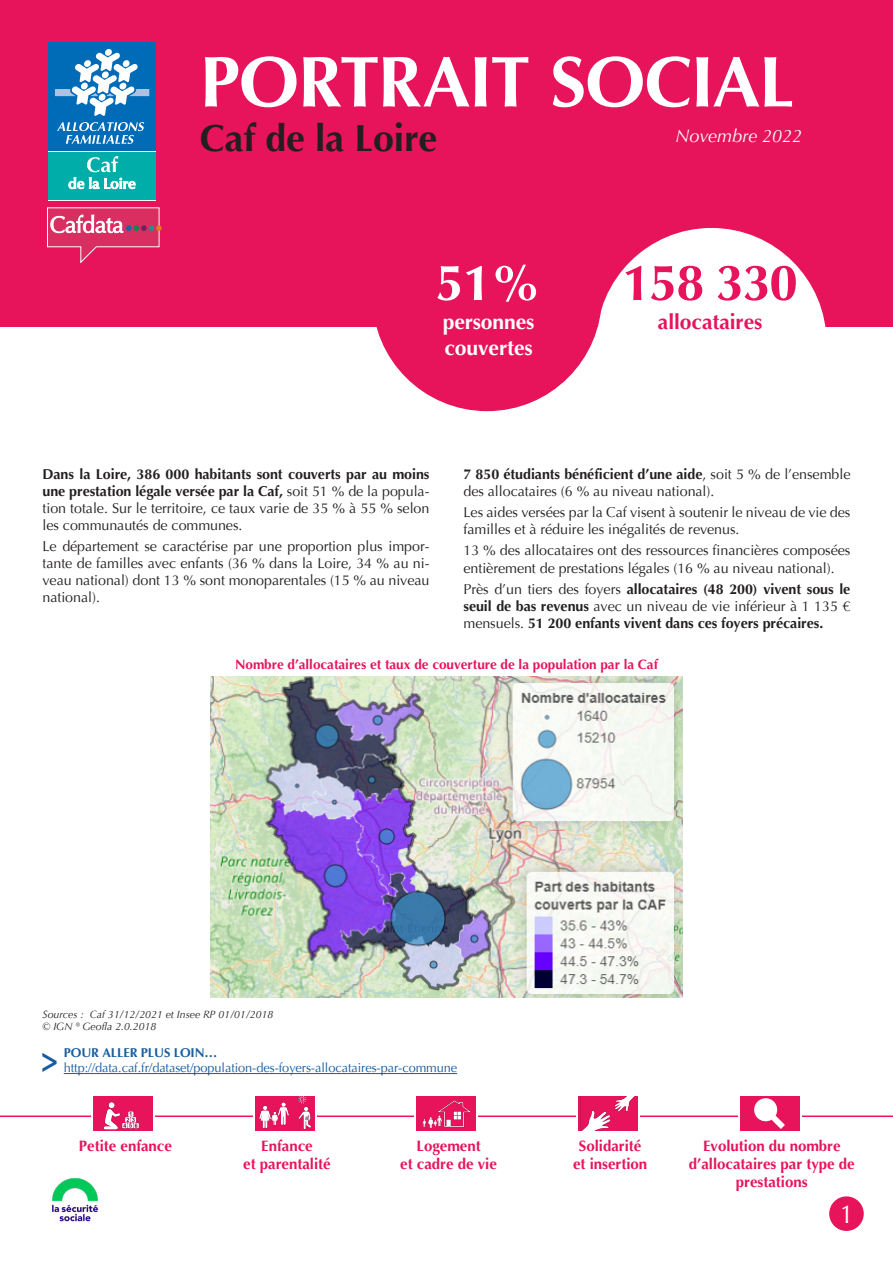
<style>
.page{position:relative;width:893px;height:1263px;background:#fff}
.page>*{position:absolute;margin:0;border:0;box-sizing:border-box;transform-origin:0 0}
.Titre_du_Doc{font:700 72px "Optima";letter-spacing:-.025em;color:#fff}
.Intro_ZOOM{font:700 51px "Optima";letter-spacing:-.03em;color:#e7135b}
.Intro_ZOOM-2{font:700 51px "Optima";color:#fff}
.Intro_ZOOM-3{font:700 37.5px "Optima";letter-spacing:-.005em;color:#231f20}
.Aller_plus_loin{font:700 37.2px "Optima";color:#175d9e;scale:.75 1}
.t1{font:26.4px "CG Omega";color:#fff;scale:.91 1}
.Intro_ZOOM-4{font:700 21px/25.2px "Optima";letter-spacing:-.005em;color:#fff}
.Intro_ZOOM-5{font:700 21px "Optima";letter-spacing:-.005em;color:#e7135b}
.Date{font:italic 18px "Optima";letter-spacing:-.005em;color:#fff}
.SOMMAIRE{font:700 15px/18px "Optima";color:#e7135b;text-align:center}
.texte_courant_1_av{font:14.25px/17.1px "Optima";letter-spacing:-.005em;color:#231f20}
.texte_courant_1_av-2{font:700 14.25px/17.1px "Optima";letter-spacing:-.005em;color:#231f20;text-align:justify}
.Titre_dataviz_centre{font:700 13.5px "Optima";color:#e7135b}
.Lien{font:12.75px "Optima";letter-spacing:-.005em;color:#175d9e}
.Aller_plus_loin-2{font:700 12.75px "Optima";letter-spacing:-.005em;color:#175d9e}
.Source_tableau_Carte{font:italic 10.5px "Optima";color:#231f20}
.s1{font-weight:700}
.s2{font-weight:400}
</style>
<div class="page">
<div style="left:0;top:0;width:893px;height:326px;background:#e7135b"></div>
<svg style="left:596px;top:228px;width:230px;height:104px;fill:#fff"></svg>
<div style="left:372px;top:182px;width:230px;height:229px;background:#e7135b;border-radius:50%"></div>
<div style="left:48px;top:152px;width:108px;height:48px;background:#00ada8"></div>
<div style="left:48px;top:43px;width:108px;height:108px;background:#006bb6"></div>
<div style="left:105px;top:49px;width:7px;height:7px;background:#fff;border-radius:50%"></div>
<svg style="left:55px;top:53px;width:94px;height:63px"></svg>
<svg style="left:57px;top:122px;width:87px;height:22px"></svg>
<svg style="left:69px;top:156px;width:66px;height:33px"></svg>
<svg style="left:47px;top:207px;width:115px;height:57px"></svg>
<hr style="left:0;top:1115px;width:893px;height:2px;background:#e7135b">
<img style="left:51px;top:1178px;width:48px;height:44px">
<div style="left:92px;top:1094px;width:63px;height:38px;background:linear-gradient(to right,#e7135b,#e7135b)"></div>
<img style="left:94px;top:1096px;width:59px;height:34px">
<svg style="left:253px;top:1096px;width:64px;height:35px"></svg>
<div style="left:255px;top:1096px;width:59px;height:34px;background:#e7135b"></div>
<img style="left:259px;top:1096px;width:53px;height:34px">
<div style="left:415px;top:1094px;width:63px;height:38px;background:linear-gradient(to right,#e7135b,#e7135b)"></div>
<div style="left:417px;top:1096px;width:59px;height:34px;background:#e7135b"></div>
<img style="left:422px;top:1100px;width:49px;height:28px">
<svg style="left:576px;top:1115px;width:64px;height:16px"></svg>
<div style="left:578px;top:1096px;width:60px;height:34px;background:#e7135b"></div>
<img style="left:580px;top:1096px;width:55px;height:34px">
<div style="left:738px;top:1094px;width:63px;height:38px;background:linear-gradient(to right,#e7135b,#e7135b)"></div>
<div style="left:740px;top:1096px;width:59px;height:34px;background:#e7135b"></div>
<svg style="left:754px;top:1098px;width:31px;height:31px"></svg>
<div style="left:829px;top:1196px;width:35px;height:35px;background:#e7135b;border-radius:50%"></div>
<hr style="left:64px;top:1073px;width:393px;height:1px;background:#175d9e">
<img style="left:211px;top:676px;width:471px;height:322px">
<p class="Titre_du_Doc" style="left:200px;top:41px;width:596px">PORTRAIT SOCIAL</p>
<p class="Intro_ZOOM-3" style="left:200px;top:117px;width:239px">Caf de la Loire</p>
<p class="Date" style="left:675px;top:125px;width:128px">Novembre 2022</p>
<p class="Intro_ZOOM-2" style="left:436px;top:254px;width:107px">51%</p>
<p class="Intro_ZOOM-4" style="left:443px;top:310px;width:93px">personnes couvertes</p>
<p class="Intro_ZOOM" style="left:622px;top:254px;width:177px">158 330</p>
<p class="Intro_ZOOM-5" style="left:658px;top:310px;width:106px">allocataires</p>
<p class="texte_courant_1_av" style="left:43px;top:465px;width:388px;text-align:justify"><span class="s1">Dans la Loire, 386 000 habitants sont couverts par au moins une prestation légale versée par la Caf,</span> soit 51 % de la popula&shy;tion totale. Sur le territoire, ce taux varie de 35 % à 55 % selon les communautés de communes.</p>
<p class="texte_courant_1_av" style="left:43px;top:538px;width:388px;text-align:justify">Le département se caractérise par une proportion plus impor&shy;tante de familles avec enfants (36 % dans la Loire, 34 % au ni&shy;veau national) dont 13 % sont monoparentales (15 % au niveau national).</p>
<p class="texte_courant_1_av" style="left:463px;top:465px;width:388px"><span class="s1">7 850 étudiants bénéficient d’une aide</span>, soit 5 % de l’ensemble des allocataires (6 % au niveau national).</p>
<p class="texte_courant_1_av" style="left:463px;top:504px;width:388px">Les aides versées par la Caf visent à soutenir le niveau de vie des familles et à réduire les inégalités de revenus.</p>
<p class="texte_courant_1_av" style="left:463px;top:542px;width:388px">13 % des allocataires ont des ressources financières composées entièrement de prestations légales (16 % au niveau national).</p>
<p class="texte_courant_1_av-2" style="left:463px;top:581px;width:388px"><span class="s2">Près d’un tiers des foyers</span> allocataires (48 200) vivent sous le seuil de bas revenus <span class="s2">avec un niveau de vie inférieur à 1 135 € mensuels.</span> 51 200 enfants vivent dans ces foyers précaires.</p>
<p class="Titre_dataviz_centre" style="left:235px;top:657px;width:424px">Nombre d’allocataires et taux de couverture de la population par la Caf</p>
<p class="Source_tableau_Carte" style="left:43px;top:1008px;width:232px">Sources : Caf 31/12/2021 et Insee RP 01/01/2018</p>
<p class="Source_tableau_Carte" style="left:43px;top:1020px;width:115px">© IGN ® Geofla 2.0.2018</p>
<p class="Aller_plus_loin" style="left:41px;top:1038px;width:24px">&gt;</p>
<p class="Aller_plus_loin-2" style="left:64px;top:1045px;width:155px">POUR ALLER PLUS LOIN…</p>
<p class="Lien" style="left:64px;top:1060px;width:395px">http://data.caf.fr/dataset/population-des-foyers-allocataires-par-commune</p>
<p class="SOMMAIRE" style="left:79px;top:1137px;width:95px">Petite enfance</p>
<p class="SOMMAIRE" style="left:243px;top:1137px;width:89px">Enfance<br>et parentalité</p>
<p class="SOMMAIRE" style="left:400px;top:1137px;width:98px">Logement<br>et cadre de vie</p>
<p class="SOMMAIRE" style="left:689px;top:1137px;width:167px">Evolution du nombre d’allocataires par type de prestations</p>
<p class="SOMMAIRE" style="left:573px;top:1137px;width:76px">Solidarité et insertion</p>
<p class="t1" style="left:840px;top:1198px;width:16px">1</p>
</div>
